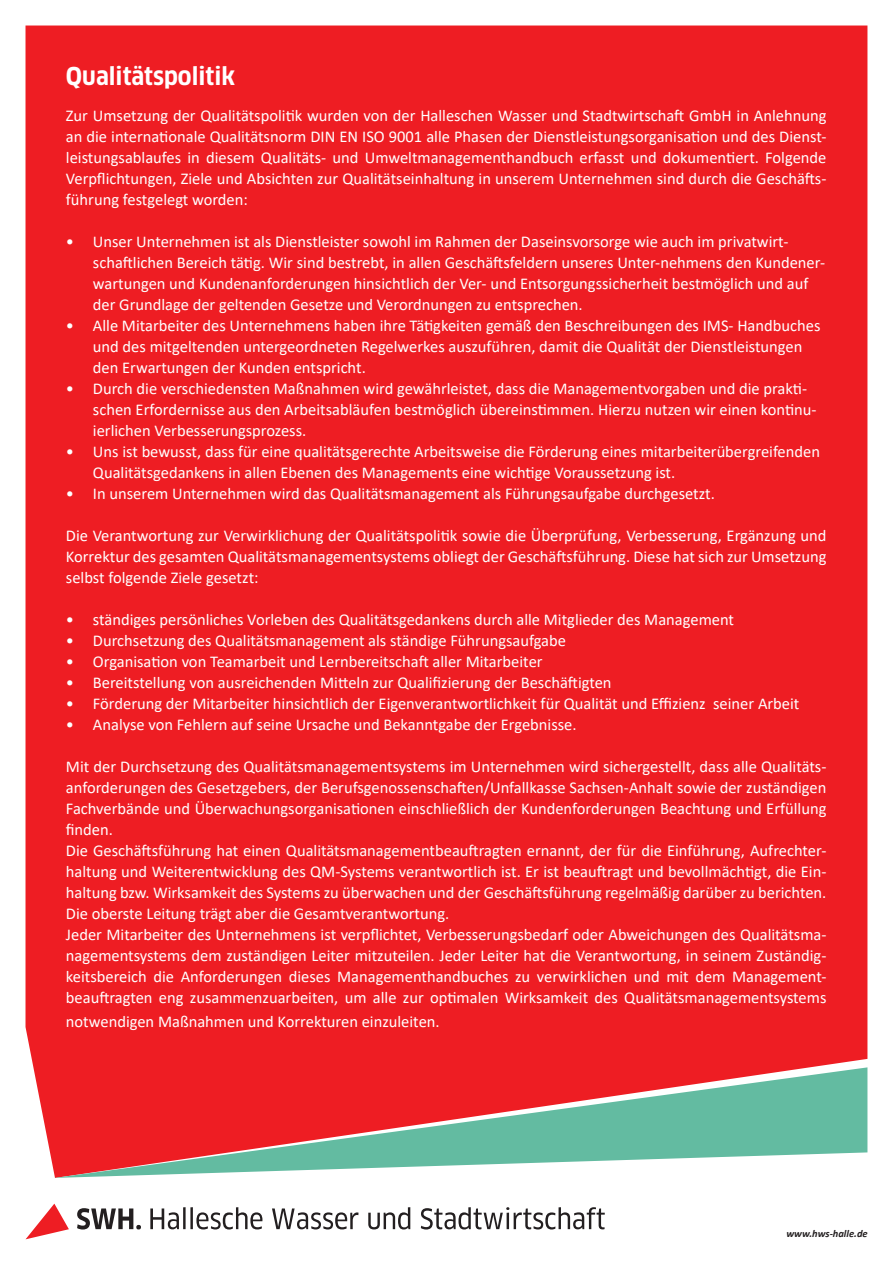
<style>
.page{position:relative;width:893px;height:1263px;background:#fff}
.page>*{position:absolute;margin:0;border:0;box-sizing:border-box;transform-origin:0 0}
.t1{font:700 24px "Clan OT Narr";color:#fff}
.t2{font:16.5px/21px "Calibri";color:#fff;text-align:justify}
.t3{font:italic 700 10.5px "Calibri";color:#231f20}
</style>
<div class="page">
<div style="left:26px;top:26px;width:841px;height:1147px;background:#ee1d23"></div>
<svg style="left:26px;top:1203px;width:43px;height:36px"></svg>
<svg style="left:77px;top:1208px;width:64px;height:21px"></svg>
<svg style="left:150px;top:1208px;width:29px;height:21px"></svg>
<hr style="left:183px;top:1207px;width:3px;height:22px;background:#231f20">
<hr style="left:190px;top:1207px;width:3px;height:22px;background:#231f20">
<svg style="left:196px;top:1207px;width:66px;height:22px"></svg>
<svg style="left:272px;top:1208px;width:86px;height:21px"></svg>
<svg style="left:368px;top:1207px;width:42px;height:22px"></svg>
<svg style="left:421px;top:1207px;width:184px;height:22px"></svg>
<svg style="left:54px;top:1067px;width:813px;height:111px"></svg>
<p class="t1" style="left:66px;top:62px;width:171px">Qualitätspolitik</p>
<p class="t2" style="left:66px;top:104px;width:762px">Zur Umsetzung der Qualitätspolitik wurden von der Halleschen Wasser und Stadtwirtschaft GmbH in Anlehnung an die internationale Qualitätsnorm DIN EN ISO 9001 alle Phasen der Dienstleistungsorganisation und des Dienst&shy;leistungsablaufes in diesem Qualitäts- und Umweltmanagementhandbuch erfasst und dokumentiert. Folgende Verpflichtungen, Ziele und Absichten zur Qualitätseinhaltung in unserem Unternehmen sind durch die Geschäfts&shy;führung festgelegt worden:</p>
<p class="t2" style="left:93px;top:230px;width:734px;text-align:left;text-indent:-27px">• Unser Unternehmen ist als Dienstleister sowohl im Rahmen der Daseinsvorsorge wie auch im privatwirt&shy;schaftlichen Bereich tätig. Wir sind bestrebt, in allen Geschäftsfeldern unseres Unter-nehmens den Kundener&shy;wartungen und Kundenanforderungen hinsichtlich der Ver- und Entsorgungssicherheit bestmöglich und auf der Grundlage der geltenden Gesetze und Verordnungen zu entsprechen.</p>
<p class="t2" style="left:93px;top:314px;width:729px;text-align:left;text-indent:-27px">• Alle Mitarbeiter des Unternehmens haben ihre Tätigkeiten gemäß den Beschreibungen des IMS- Handbuches und des mitgeltenden untergeordneten Regelwerkes auszuführen, damit die Qualität der Dienstleistungen den Erwartungen der Kunden entspricht.</p>
<p class="t2" style="left:93px;top:377px;width:725px;text-align:left;text-indent:-27px">• Durch die verschiedensten Maßnahmen wird gewährleistet, dass die Managementvorgaben und die prakti&shy;schen Erfordernisse aus den Arbeitsabläufen bestmöglich übereinstimmen. Hierzu nutzen wir einen kontinu&shy;ierlichen Verbesserungsprozess.</p>
<p class="t2" style="left:93px;top:440px;width:729px;text-indent:-27px">• Uns ist bewusst, dass für eine qualitätsgerechte Arbeitsweise die Förderung eines mitarbeiterübergreifenden<br>Qualitätsgedankens in allen Ebenen des Managements eine wichtige Voraussetzung ist.</p>
<p class="t2" style="left:66px;top:482px;width:651px">• In unserem Unternehmen wird das Qualitätsmanagement als Führungsaufgabe durchgesetzt.</p>
<p class="t2" style="left:66px;top:524px;width:762px">Die Verantwortung zur Verwirklichung der Qualitätspolitik sowie die Überprüfung, Verbesserung, Ergänzung und Korrektur des gesamten Qualitätsmanagementsystems obliegt der Geschäftsführung. Diese hat sich zur Umsetzung selbst folgende Ziele gesetzt:</p>
<p class="t2" style="left:66px;top:608px;width:670px">• ständiges persönliches Vorleben des Qualitätsgedankens durch alle Mitglieder des Management</p>
<p class="t2" style="left:66px;top:629px;width:502px">• Durchsetzung des Qualitätsmanagement als ständige Führungsaufgabe</p>
<p class="t2" style="left:66px;top:650px;width:478px">• Organisation von Teamarbeit und Lernbereitschaft aller Mitarbeiter</p>
<p class="t2" style="left:66px;top:671px;width:547px">• Bereitstellung von ausreichenden Mitteln zur Qualifizierung der Beschäftigten</p>
<p class="t2" style="left:66px;top:692px;width:735px">• Förderung der Mitarbeiter hinsichtlich der Eigenverantwortlichkeit für Qualität und Effizienz seiner Arbeit</p>
<p class="t2" style="left:66px;top:713px;width:512px">• Analyse von Fehlern auf seine Ursache und Bekanntgabe der Ergebnisse.</p>
<p class="t2" style="left:66px;top:755px;width:762px">Mit der Durchsetzung des Qualitätsmanagementsystems im Unternehmen wird sichergestellt, dass alle Qualitäts&shy;anforderungen des Gesetzgebers, der Berufsgenossenschaften/Unfallkasse Sachsen-Anhalt sowie der zuständigen Fachverbände und Überwachungsorganisationen einschließlich der Kundenforderungen Beachtung und Erfüllung finden.</p>
<p class="t2" style="left:66px;top:839px;width:762px">Die Geschäftsführung hat einen Qualitätsmanagementbeauftragten ernannt, der für die Einführung, Aufrechter&shy;haltung und Weiterentwicklung des QM-Systems verantwortlich ist. Er ist beauftragt und bevollmächtigt, die Ein&shy;haltung bzw. Wirksamkeit des Systems zu überwachen und der Geschäftsführung regelmäßig darüber zu berichten.<br>Die oberste Leitung trägt aber die Gesamtverantwortung.</p>
<p class="t2" style="left:66px;top:923px;width:762px">Jeder Mitarbeiter des Unternehmens ist verpflichtet, Verbesserungsbedarf oder Abweichungen des Qualitätsma&shy;nagementsystems dem zuständigen Leiter mitzuteilen. Jeder Leiter hat die Verantwortung, in seinem Zuständig&shy;keitsbereich die Anforderungen dieses Managementhandbuches zu verwirklichen und mit dem Management&shy;beauftragten eng zusammenzuarbeiten, um alle zur optimalen Wirksamkeit des Qualitätsmanagementsystems</p>
<p class="t2" style="left:66px;top:1010px;width:375px">notwendigen Maßnahmen und Korrekturen einzuleiten.</p>
<p class="t3" style="left:786px;top:1226px;width:83px">www.hws-halle.de</p>
</div>
